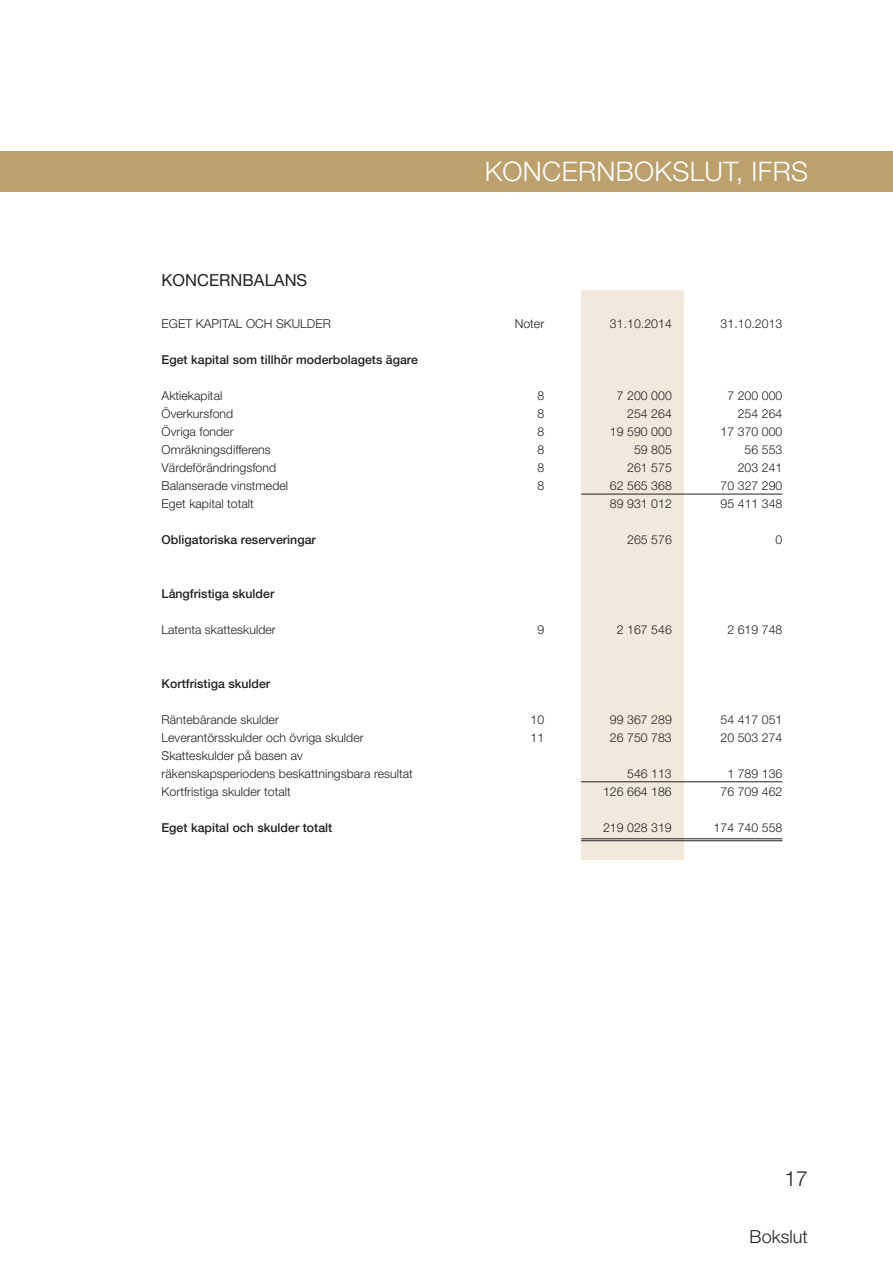
<style>
.page{position:relative;width:893px;height:1263px;background:#fff}
.page>*{position:absolute;margin:0;border:0;box-sizing:border-box;transform-origin:0 0}
.t1{font:300 27px "Helvetica Neue";letter-spacing:.015em;color:#fff}
.t2{font:300 21px "Helvetica Neue";color:#231f20}
.t3{font:300 18px "Helvetica Neue";letter-spacing:.005em;color:#231f20}
.t4{font:16.5px "Helvetica Neue";letter-spacing:.005em;color:#231f20}
.t5{font:300 12.3px/18px "Helvetica Neue";letter-spacing:.005em;color:#231f20}
.t6{font:500 12.3px "Helvetica Neue";letter-spacing:.005em;color:#231f20}
</style>
<div class="page">
<div style="left:0;top:151px;width:893px;height:40px;background:#bca16f"></div>
<div style="left:581px;top:291px;width:102px;height:569px;background:#f1e9db"></div>
<hr style="left:581px;top:494px;width:201px;height:1px;background:#231f20">
<hr style="left:581px;top:781px;width:201px;height:1px;background:#231f20">
<hr style="left:581px;top:838px;width:201px;height:1px;background:#231f20">
<hr style="left:581px;top:840px;width:201px;height:1px;background:#231f20">
<h1 class="t1" style="left:485px;top:155px;width:325px">KONCERNBOKSLUT, IFRS</h1>
<h3 class="t4" style="left:162px;top:268px;width:147px">KONCERNBALANS</h3>
<p class="t5" style="left:162px;top:314px;width:171px">EGET KAPITAL OCH SKULDER</p>
<p class="t5" style="left:515px;top:314px;width:31px">Noter</p>
<p class="t5" style="left:610px;top:314px;width:63px">31.10.2014</p>
<p class="t5" style="left:721px;top:314px;width:63px">31.10.2013</p>
<p class="t6" style="left:162px;top:352px;width:258px">Eget kapital som tillhör moderbolagets ägare</p>
<p class="t5" style="left:162px;top:386px;width:62px">Aktiekapital</p>
<p class="t5" style="left:537px;top:386px;width:8px">8</p>
<p class="t5" style="left:617px;top:386px;width:57px">7 200 000</p>
<p class="t5" style="left:727px;top:386px;width:57px">7 200 000</p>
<p class="t5" style="left:162px;top:404px;width:73px">Överkursfond</p>
<p class="t5" style="left:537px;top:404px;width:8px">8</p>
<p class="t5" style="left:627px;top:404px;width:46px">254 264</p>
<p class="t5" style="left:738px;top:404px;width:46px">254 264</p>
<p class="t5" style="left:162px;top:422px;width:73px">Övriga fonder</p>
<p class="t5" style="left:537px;top:422px;width:8px">8</p>
<p class="t5" style="left:610px;top:422px;width:63px">19 590 000</p>
<p class="t5" style="left:721px;top:422px;width:63px">17 370 000</p>
<p class="t5" style="left:162px;top:440px;width:111px">Omräkningsdifferens</p>
<p class="t5" style="left:537px;top:440px;width:8px">8</p>
<p class="t5" style="left:634px;top:440px;width:39px">59 805</p>
<p class="t5" style="left:745px;top:440px;width:39px">56 553</p>
<p class="t5" style="left:162px;top:458px;width:116px">Värdeförändringsfond</p>
<p class="t5" style="left:537px;top:458px;width:8px">8</p>
<p class="t5" style="left:627px;top:458px;width:46px">261 575</p>
<p class="t5" style="left:738px;top:458px;width:46px">203 241</p>
<p class="t5" style="left:162px;top:476px;width:128px">Balanserade vinstmedel</p>
<p class="t5" style="left:537px;top:476px;width:8px">8</p>
<p class="t5" style="left:610px;top:476px;width:63px">62 565 368</p>
<p class="t5" style="left:721px;top:476px;width:63px">70 327 290</p>
<p class="t5" style="left:162px;top:494px;width:94px">Eget kapital totalt</p>
<p class="t5" style="left:610px;top:494px;width:63px">89 931 012</p>
<p class="t5" style="left:721px;top:494px;width:63px">95 411 348</p>
<p class="t6" style="left:162px;top:532px;width:156px">Obligatoriska reserveringar</p>
<p class="t5" style="left:627px;top:530px;width:46px">265 576</p>
<p class="t5" style="left:776px;top:530px;width:8px">0</p>
<p class="t6" style="left:162px;top:586px;width:114px">Långfristiga skulder</p>
<p class="t5" style="left:162px;top:620px;width:116px">Latenta skatteskulder</p>
<p class="t5" style="left:537px;top:620px;width:8px">9</p>
<p class="t5" style="left:617px;top:620px;width:57px">2 167 546</p>
<p class="t5" style="left:727px;top:620px;width:57px">2 619 748</p>
<p class="t6" style="left:162px;top:676px;width:110px">Kortfristiga skulder</p>
<p class="t5" style="left:162px;top:710px;width:119px">Räntebärande skulder</p>
<p class="t5" style="left:530px;top:710px;width:15px">10</p>
<p class="t5" style="left:610px;top:710px;width:63px">99 367 289</p>
<p class="t5" style="left:720px;top:710px;width:63px">54 417 051</p>
<p class="t5" style="left:162px;top:728px;width:204px">Leverantörsskulder och övriga skulder</p>
<p class="t5" style="left:530px;top:728px;width:15px">11</p>
<p class="t5" style="left:610px;top:728px;width:63px">26 750 783</p>
<p class="t5" style="left:720px;top:728px;width:63px">20 503 274</p>
<p class="t5" style="left:162px;top:746px;width:253px">Skatteskulder på basen av räkenskapsperiodens beskattningsbara resultat</p>
<p class="t5" style="left:627px;top:764px;width:46px">546 113</p>
<p class="t5" style="left:727px;top:764px;width:57px">1 789 136</p>
<p class="t5" style="left:162px;top:782px;width:131px">Kortfristiga skulder totalt</p>
<p class="t5" style="left:603px;top:782px;width:70px">126 664 186</p>
<p class="t5" style="left:720px;top:782px;width:63px">76 709 462</p>
<p class="t6" style="left:162px;top:820px;width:172px">Eget kapital och skulder totalt</p>
<p class="t5" style="left:603px;top:818px;width:70px">219 028 319</p>
<p class="t5" style="left:714px;top:818px;width:70px">174 740 558</p>
<h2 class="t2" style="left:785px;top:1166px;width:25px">17</h2>
<h3 class="t3" style="left:750px;top:1225px;width:60px">Bokslut</h3>
</div>
